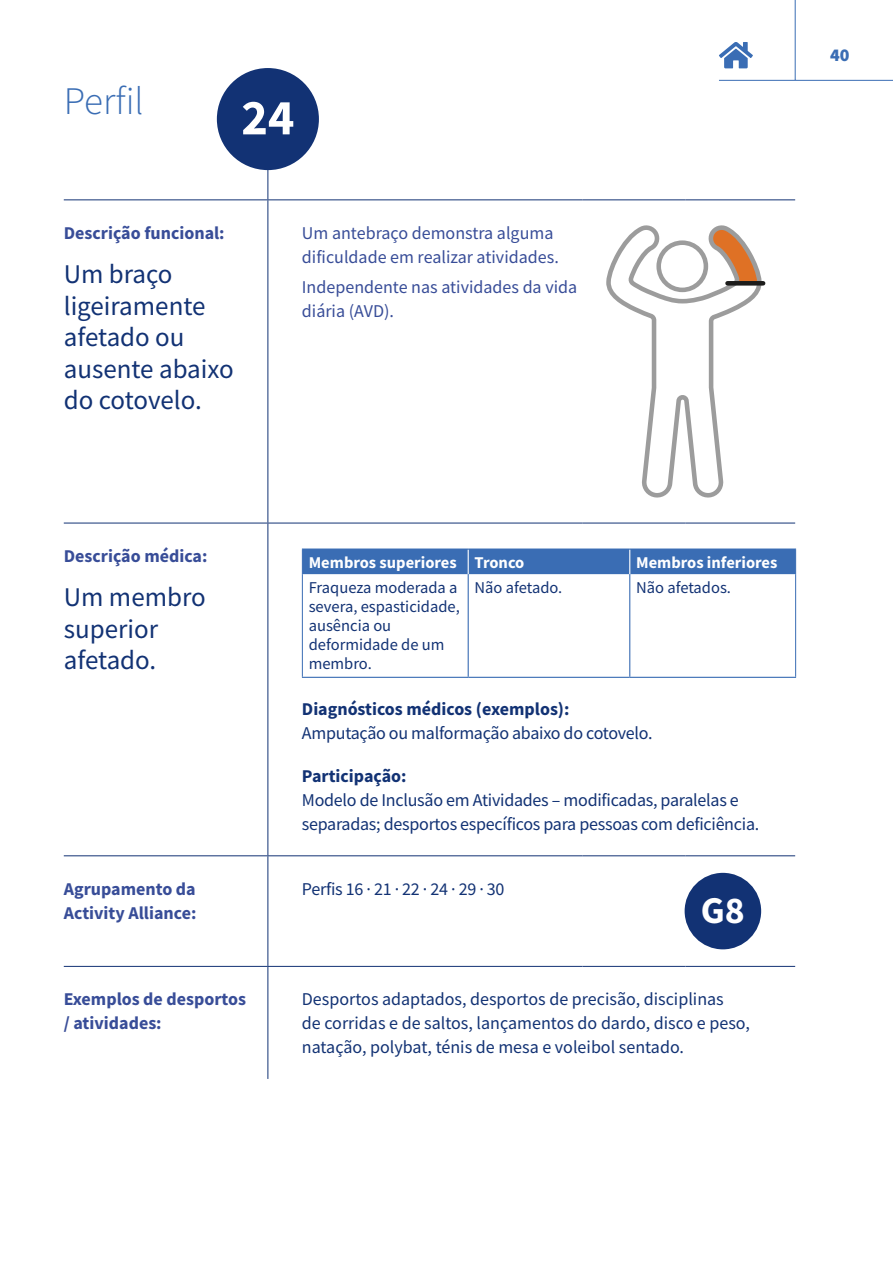
<style>
.page{position:relative;width:893px;height:1263px;background:#fff}
.page>*{position:absolute;margin:0;border:0;box-sizing:border-box;transform-origin:0 0}
.t1{font:700 50.4px "Source Sans Pro";color:#fff}
.t2{font:300 39px "Source Sans Pro";color:#3a6db4}
.t3{font:700 37.8px "Source Sans Pro";color:#fff}
.t4{font:27px/31.5px "Source Sans Pro";color:#123274}
.t5{font:18px/24px "Source Sans Pro";letter-spacing:-.015em;color:#123274}
.t6{font:18px/24px "Source Sans Pro";color:#384d98}
.t7{font:700 18px/24px "Source Sans Pro";color:#384d98}
.t8{font:700 18px "Source Sans Pro";color:#123274}
.t9{font:900 18px "Source Sans Pro";color:#3a6db4}
.t10{font:16.5px/19px "Source Sans Pro";color:#123274}
.t11{font:700 16.5px "Source Sans Pro";color:#fff}
</style>
<div class="page">
<hr style="left:795px;top:0;width:1px;height:80px;background:#3a6db4">
<hr style="left:719px;top:80px;width:174px;height:1px;background:#3a6db4">
<svg style="left:719px;top:42px;width:34px;height:26px"></svg>
<hr style="left:267px;top:85px;width:1px;height:114px;background:#123274">
<hr style="left:64px;top:199px;width:204px;height:1px;background:#123274">
<hr style="left:268px;top:199px;width:315px;height:1px;background:#123274">
<hr style="left:267px;top:200px;width:1px;height:323px;background:#123274">
<hr style="left:583px;top:199px;width:102px;height:1px;background:#123274">
<hr style="left:685px;top:199px;width:110px;height:1px;background:#123274">
<hr style="left:64px;top:523px;width:204px;height:1px;background:#123274">
<hr style="left:268px;top:523px;width:315px;height:1px;background:#123274">
<hr style="left:267px;top:523px;width:1px;height:332px;background:#123274">
<hr style="left:583px;top:523px;width:102px;height:1px;background:#123274">
<hr style="left:685px;top:523px;width:110px;height:1px;background:#123274">
<hr style="left:64px;top:855px;width:204px;height:1px;background:#123274">
<hr style="left:268px;top:855px;width:315px;height:1px;background:#123274">
<hr style="left:267px;top:856px;width:1px;height:110px;background:#123274">
<hr style="left:583px;top:855px;width:102px;height:1px;background:#123274">
<hr style="left:685px;top:855px;width:110px;height:1px;background:#123274">
<hr style="left:64px;top:966px;width:204px;height:1px;background:#123274">
<hr style="left:268px;top:966px;width:315px;height:1px;background:#123274">
<hr style="left:267px;top:967px;width:1px;height:112px;background:#123274">
<hr style="left:583px;top:966px;width:102px;height:1px;background:#123274">
<hr style="left:685px;top:966px;width:110px;height:1px;background:#123274">
<svg style="left:608px;top:226px;width:151px;height:270px"></svg>
<div style="left:727px;top:281px;width:36px;height:5px;background:#1c1c1b"></div>
<div style="left:302px;top:549px;width:494px;height:25px;background:#3a6db4"></div>
<hr style="left:302px;top:574px;width:1px;height:103px;background:#3a6db4">
<hr style="left:302px;top:677px;width:166px;height:1px;background:#3a6db4">
<hr style="left:468px;top:574px;width:1px;height:103px;background:#3a6db4">
<hr style="left:468px;top:677px;width:162px;height:1px;background:#3a6db4">
<hr style="left:629px;top:574px;width:1px;height:103px;background:#3a6db4">
<hr style="left:795px;top:574px;width:1px;height:103px;background:#3a6db4">
<hr style="left:630px;top:677px;width:166px;height:1px;background:#3a6db4">
<div style="left:685px;top:873px;width:76px;height:76px;background:#123274;border-radius:50%"></div>
<div style="left:217px;top:68px;width:102px;height:102px;background:#123274;border-radius:50%"></div>
<h2 class="t2" style="left:64px;top:77px;width:82px">Perfil</h2>
<h1 class="t1" style="left:241px;top:84px;width:55px">24</h1>
<p class="t7" style="left:64px;top:221px;width:162px">Descrição funcional:</p>
<h3 class="t4" style="left:64px;top:258px;width:171px">Um braço ligeiramente afetado ou ausente abaixo do cotovelo.</h3>
<p class="t6" style="left:302px;top:221px;width:258px">Um antebraço demonstra alguma dificuldade em realizar atividades.</p>
<p class="t6" style="left:302px;top:275px;width:277px">Independente nas atividades da vida diária (AVD).</p>
<p class="t9" style="left:830px;top:43px;width:21px">40</p>
<p class="t7" style="left:64px;top:544px;width:145px">Descrição médica:</p>
<h3 class="t4" style="left:64px;top:581px;width:144px">Um membro superior afetado.</h3>
<p class="t11" style="left:309px;top:551px;width:217px">Membros superiores Tronco</p>
<p class="t11" style="left:636px;top:551px;width:143px">Membros inferiores</p>
<p class="t10" style="left:309px;top:578px;width:153px">Fraqueza moderada a severa, espasticidade, ausência ou deformidade de um membro.</p>
<p class="t10" style="left:475px;top:578px;width:89px">Não afetado.</p>
<p class="t10" style="left:636px;top:578px;width:96px">Não afetados.</p>
<p class="t8" style="left:302px;top:697px;width:269px">Diagnósticos médicos (exemplos):</p>
<p class="t5" style="left:302px;top:721px;width:352px">Amputação ou malformação abaixo do cotovelo.</p>
<p class="t8" style="left:302px;top:764px;width:106px">Participação:</p>
<p class="t5" style="left:302px;top:788px;width:459px">Modelo de Inclusão em Atividades – modificadas, paralelas e separadas; desportos específicos para pessoas com deficiência.</p>
<p class="t7" style="left:64px;top:876px;width:134px">Agrupamento da<br>Activity Alliance:</p>
<p class="t5" style="left:302px;top:877px;width:204px">Perfis 16 · 21 · 22 · 24 · 29 · 30</p>
<h3 class="t3" style="left:701px;top:884px;width:46px">G8</h3>
<p class="t7" style="left:64px;top:987px;width:184px">Exemplos de desportos / atividades:</p>
<p class="t5" style="left:302px;top:987px;width:450px">Desportos adaptados, desportos de precisão, disciplinas<br>de corridas e de saltos, lançamentos do dardo, disco e peso, natação, polybat, ténis de mesa e voleibol sentado.</p>
</div>
